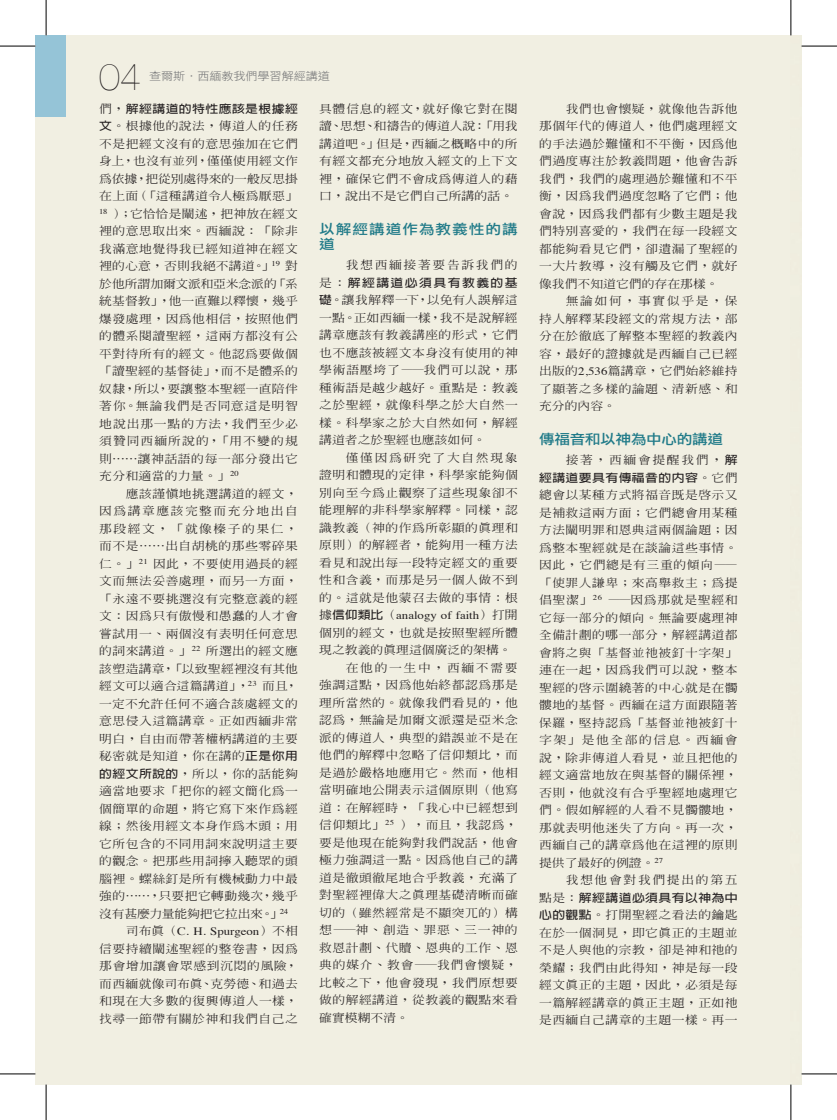
<style>
.page{position:relative;width:837px;height:1120px;background:#fff}
.page>*{position:absolute;margin:0;border:0;box-sizing:border-box;transform-origin:0 0}
.t1{font:200 37.5px "Helvetica Neue";color:#231f20}
.t2{font:13.75px/15px "DF Li Hei Std W5";letter-spacing:.06em;color:#217b89;scale:1.14 1}
.t3{font:13.75px "DF Li Hei Std W5";letter-spacing:-.025em;color:#217b89;scale:1.14 1}
.t4{font:500 11.25px/17.5px "AR Ming B5";letter-spacing:.035em;color:#231f20;text-align:justify;scale:1.14 1}
.t5{font:500 11.25px "AR Ming B5";letter-spacing:.125em;color:#231f20;scale:1.14 1}
.t6{font:700 11.25px "AR Hei B5";letter-spacing:.035em;color:#231f20;scale:1.14 1}
.t7{font:11.25px "Times";color:#231f20;scale:1.14 1}
.t8{font:500 11.25px "AR Ming B5";color:#231f20;scale:1.14 1}
.t9{font:500 11.25px "AR Ming B5";letter-spacing:.06em;color:#231f20;scale:1.14 1}
.t10{font:11.25px "DF Hei Std W3";letter-spacing:-.01em;color:#6c6d70;scale:1.08 1}
.t11{font:700 11.25px "AR Hei B5";letter-spacing:.115em;color:#231f20;scale:1.14 1}
.s1{font-family:"AR Ming B5";font-weight:500}
.s2{font-family:"AR Hei B5";font-weight:700}
.s3{font-family:"Times";font-weight:400}
</style>
<div class="page">
<div style="left:35px;top:35px;width:755px;height:1049px;background:#f1efe2"></div>
<div style="left:35px;top:35px;width:31px;height:82px;background:#95c4d7"></div>
<hr style="left:0;top:46px;width:35px;height:1px;background:#000">
<hr style="left:801px;top:46px;width:35px;height:1px;background:#000">
<hr style="left:0;top:1073px;width:35px;height:1px;background:#000">
<hr style="left:801px;top:1073px;width:35px;height:1px;background:#000">
<hr style="left:46px;top:0;width:1px;height:35px;background:#000">
<hr style="left:46px;top:1084px;width:1px;height:36px;background:#000">
<hr style="left:790px;top:0;width:1px;height:35px;background:#000">
<hr style="left:790px;top:1084px;width:1px;height:36px;background:#000">
<h1 class="t1" style="left:99px;top:47px;width:43px">04</h1>
<p class="t10" style="left:149px;top:70px;width:169px">查爾斯．西緬教我們學習解經講道</p>
<p class="t6" style="left:99px;top:103px;width:176px"><span class="s1">們，</span>解經講道的特性應該是根據經</p>
<p class="t4" style="left:99px;top:117px;width:176px"><span class="s2">文</span>。根據他的說法，傳道人的任務不是把經文沒有的意思強加在它們身上，也沒有並列，僅僅使用經文作為依據，把從別處得來的一般反思掛在上面（「這種講道令人極為厭惡」<sup>18</sup> ）；它恰恰是闡述，把神放在經文裡的意思取出來。西緬說：「除非我滿意地覺得我已經知道神在經文裡的心意，否則我絕不講道。」<sup>19</sup> 對於他所謂加爾文派和亞米念派的「系統基督教」，他一直難以釋懷，幾乎爆發處理，因為他相信，按照他們的體系閱讀聖經，這兩方都沒有公平對待所有的經文。他認為要做個「讀聖經的基督徒」，而不是體系的奴隸，所以，要讓整本聖經一直陪伴著你。無論我們是否同意這是明智地說出那一點的方法，我們至少必須贊同西緬所說的，「用不變的規則⋯⋯讓神話語的每一部分發出它充分和適當的力量。」<sup>20</sup></p>
<p class="t4" style="left:99px;top:485px;width:176px;text-indent:27px">應該謹慎地挑選講道的經文，因為講章應該完整而充分地出自那段經文，「就像榛子的果仁，而不是⋯⋯出自胡桃的那些零碎果仁。」<sup>21</sup> 因此，不要使用過長的經文而無法妥善處理，而另一方面，「永遠不要挑選沒有完整意義的經文：因為只有傲慢和愚蠢的人才會嘗試用一、兩個沒有表明任何意思的詞來講道。」<sup>22</sup> 所選出的經文應該塑造講章，「以致聖經裡沒有其他經文可以適合這篇講道」，<sup>23</sup> 而且，一定不允許任何不適合該處經文的意思侵入這篇講章。正如西緬非常明白，自由而帶著權柄講道的主要秘密就是知道，你在講的<span class="s2">正是你用的經文所說的</span>，所以，你的話能夠適當地要求「把你的經文簡化為一個簡單的命題，將它寫下來作為經線；然後用經文本身作為木頭；用它所包含的不同用詞來說明這主要的觀念。把那些用詞擰入聽眾的頭腦裡。螺絲釘是所有機械動力中最強的⋯⋯，只要把它轉動幾次，幾乎沒有甚麼力量能夠把它拉出來。」<sup>24</sup></p>
<p class="t7" style="left:126px;top:921px;width:152px"><span class="s1">司布真（</span>C. H. Spurgeon<span class="s1">）不相</span></p>
<p class="t4" style="left:99px;top:940px;width:176px">信要持續闡述聖經的整卷書，因為那會增加讓會眾感到沉悶的風險，而西緬就像司布真、克勞德、和過去和現在大多數的復興傳道人一樣，找尋一節帶有關於神和我們自己之</p>
<p class="t4" style="left:319px;top:100px;width:176px">具體信息的經文，就好像它對在閱讀、思想、和禱告的傳道人說：「用我講道吧。」但是，西緬之概略中的所有經文都充分地放入經文的上下文裡，確保它們不會成為傳道人的藉口，說出不是它們自己所講的話。</p>
<p class="t2" style="left:319px;top:221px;width:176px">以解經講道作為教義性的講道</p>
<p class="t5" style="left:345px;top:259px;width:152px">我想西緬接著要告訴我們的</p>
<p class="t11" style="left:319px;top:277px;width:176px"><span class="s1">是：</span>解經講道必須具有教義的基</p>
<p class="t4" style="left:319px;top:291px;width:176px"><span class="s2">礎</span>。讓我解釋一下，以免有人誤解這一點。正如西緬一樣，我不是說解經講章應該有教義講座的形式，它們也不應該被經文本身沒有使用的神學術語壓垮了——我們可以說，那種術語是越少越好。重點是：教義之於聖經，就像科學之於大自然一樣。科學家之於大自然如何，解經講道者之於聖經也應該如何。</p>
<p class="t4" style="left:319px;top:448px;width:176px;text-indent:27px">僅僅因為研究了大自然現象證明和體現的定律，科學家能夠個別向至今為止觀察了這些現象卻不能理解的非科學家解釋。同樣，認識教義（神的作為所彰顯的真理和原則）的解經者，能夠用一種方法看見和說出每一段特定經文的重要性和含義，而那是另一個人做不到的。這就是他蒙召去做的事情：根</p>
<p class="t7" style="left:319px;top:605px;width:176px"><span class="s1">據</span><span class="s2">信仰類比</span><span class="s1">（</span>analogy of faith<span class="s1">）打開</span></p>
<p class="t4" style="left:319px;top:624px;width:176px">個別的經文，也就是按照聖經所體</p>
<p class="t8" style="left:319px;top:644px;width:170px">現之教義的真理這個廣泛的架構。</p>
<p class="t5" style="left:345px;top:662px;width:152px">在他的一生中，西緬不需要</p>
<p class="t4" style="left:319px;top:676px;width:176px">強調這點，因為他始終都認為那是</p>
<p class="t4" style="left:319px;top:694px;width:176px">理所當然的。就像我們看見的，他</p>
<p class="t4" style="left:319px;top:711px;width:176px">認為，無論是加爾文派還是亞米念</p>
<p class="t4" style="left:319px;top:729px;width:176px">派的傳道人，典型的錯誤並不是在</p>
<p class="t4" style="left:319px;top:746px;width:176px">他們的解釋中忽略了信仰類比，而</p>
<p class="t4" style="left:319px;top:764px;width:176px">是過於嚴格地應用它。然而，他相</p>
<p class="t4" style="left:319px;top:781px;width:176px">當明確地公開表示這個原則（他寫</p>
<p class="t4" style="left:319px;top:799px;width:176px">道：在解經時，「我心中已經想到</p>
<p class="t4" style="left:319px;top:816px;width:176px">信仰類比」<sup>25</sup> ），而且，我認為，</p>
<p class="t4" style="left:319px;top:833px;width:176px">要是他現在能夠對我們說話，他會</p>
<p class="t4" style="left:319px;top:851px;width:176px">極力強調這一點。因為他自己的講</p>
<p class="t4" style="left:319px;top:868px;width:176px">道是徹頭徹尾地合乎教義，充滿了</p>
<p class="t4" style="left:319px;top:886px;width:176px">對聖經裡偉大之真理基礎清晰而確</p>
<p class="t4" style="left:319px;top:903px;width:176px">切的（雖然經常是不顯突兀的）構</p>
<p class="t4" style="left:319px;top:921px;width:176px">想——神、創造、罪惡、三一神的</p>
<p class="t4" style="left:319px;top:938px;width:176px">救恩計劃、代贖、恩典的工作、恩</p>
<p class="t9" style="left:319px;top:959px;width:176px">典的媒介、教會——我們會懷疑，</p>
<p class="t4" style="left:319px;top:973px;width:176px">比較之下，他會發現，我們原想要</p>
<p class="t4" style="left:319px;top:991px;width:176px">做的解經講道，從教義的觀點來看</p>
<p class="t4" style="left:319px;top:1008px;width:80px">確實模糊不清。</p>
<p class="t4" style="left:539px;top:100px;width:176px;text-indent:27px">我們也會懷疑，就像他告訴他那個年代的傳道人，他們處理經文的手法過於難懂和不平衡，因為他們過度專注於教義問題，他會告訴我們，我們的處理過於難懂和不平衡，因為我們過度忽略了它們；他會說，因為我們都有少數主題是我們特別喜愛的，我們在每一段經文都能夠看見它們，卻遺漏了聖經的一大片教導，沒有觸及它們，就好像我們不知道它們的存在那樣。</p>
<p class="t4" style="left:539px;top:292px;width:176px;text-indent:27px">無論如何，事實似乎是，保持人解釋某段經文的常規方法，部分在於徹底了解整本聖經的教義內容，最好的證據就是西緬自己已經出版的<span class="s3">2,536</span>篇講章，它們始終維持了顯著之多樣的論題、清新感、和充分的內容。</p>
<p class="t3" style="left:539px;top:431px;width:163px">傳福音和以神為中心的講道</p>
<p class="t5" style="left:565px;top:454px;width:152px">接著，西緬會提醒我們，<span class="s2">解</span></p>
<p class="t6" style="left:539px;top:472px;width:176px">經講道要具有傳福音的內容<span class="s1">。它們</span></p>
<p class="t4" style="left:539px;top:486px;width:176px">總會以某種方式將福音既是啟示又是補救這兩方面；它們總會用某種方法闡明罪和恩典這兩個論題；因為整本聖經就是在談論這些事情。因此，它們總是有三重的傾向——「使罪人謙卑；來高舉救主；為提倡聖潔」<sup>26</sup> ——因為那就是聖經和它每一部分的傾向。無論要處理神全備計劃的哪一部分，解經講道都會將之與「基督並祂被釘十字架」連在一起，因為我們可以說，整本聖經的啟示圍繞著的中心就是在髑髏地的基督。西緬在這方面跟隨著保羅，堅持認為「基督並祂被釘十字架」是他全部的信息。西緬會說，除非傳道人看見，並且把他的經文適當地放在與基督的關係裡，否則，他就沒有合乎聖經地處理它們。假如解經的人看不見髑髏地，那就表明他迷失了方向。再一次，西緬自己的講章為他在這裡的原則提供了最好的例證。<sup>27</sup></p>
<p class="t5" style="left:565px;top:874px;width:152px">我想他會對我們提出的第五</p>
<p class="t6" style="left:539px;top:892px;width:176px"><span class="s1">點是：</span>解經講道必須具有以神為中</p>
<p class="t4" style="left:539px;top:906px;width:176px"><span class="s2">心的觀點</span>。打開聖經之看法的鑰匙在於一個洞見，即它真正的主題並不是人與他的宗教，卻是神和祂的榮耀；我們由此得知，神是每一段經文真正的主題，因此，必須是每一篇解經講章的真正主題，正如祂是西緬自己講章的主題一樣。再一</p>
</div>
